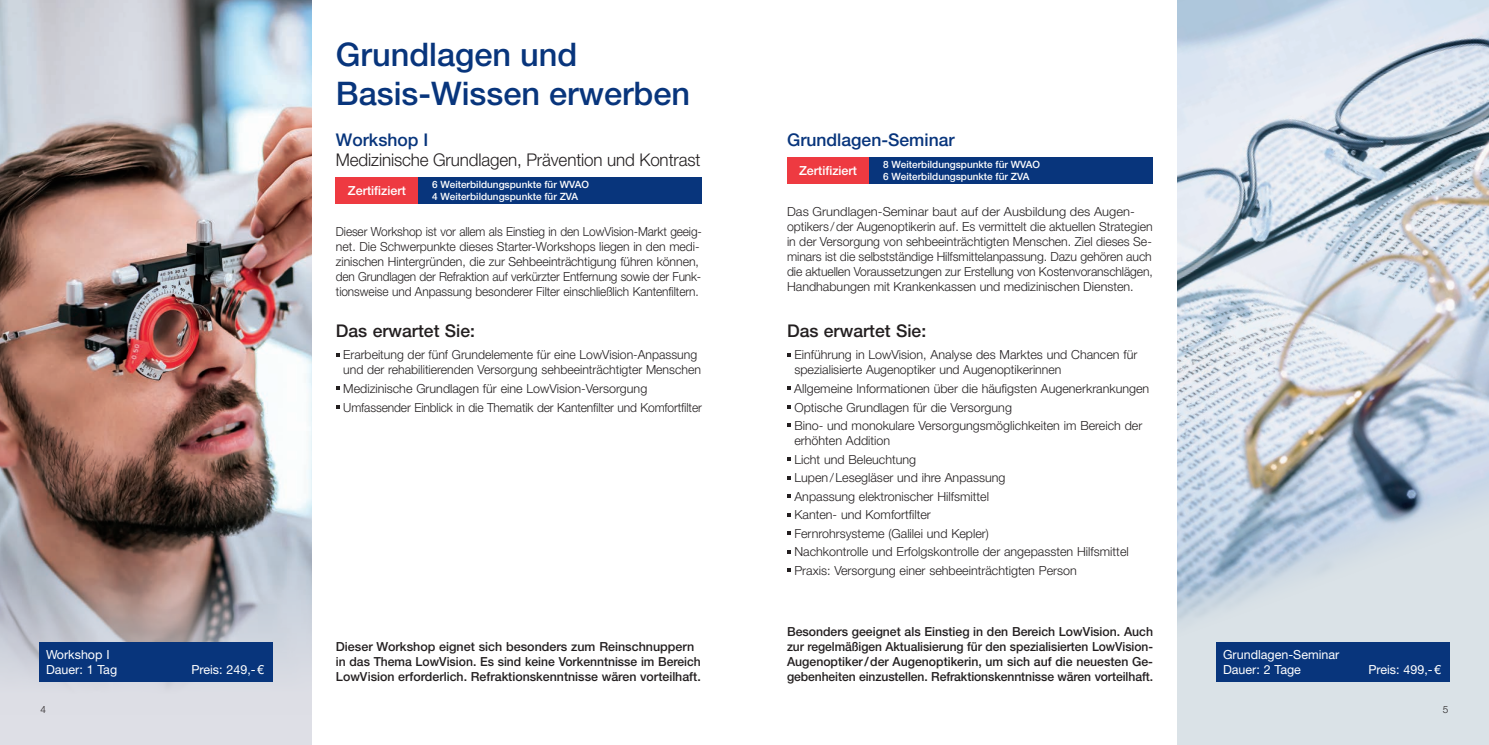
<style>
.page{position:relative;width:1489px;height:745px;background:#fff}
.page>*{position:absolute;margin:0;border:0;box-sizing:border-box;transform-origin:0 0}
.t1{font:500 32.5px/39px "Helvetica Neue LT Std";color:#08357c}
.t2{font:300 17.5px "Helvetica Neue LT Std";letter-spacing:-.005em;color:#231f20}
.t3{font:500 17.5px "Helvetica Neue LT Std";color:#231f20}
.t4{font:500 17.5px "Helvetica Neue LT Std";color:#08357c}
.t5{font:300 12.5px/18.5px "Helvetica Neue LT Std";color:#231f20}
.t6{font:500 12.5px/15px "Helvetica Neue LT Std";color:#231f20;text-align:justify}
.t7{font:300 12.5px/15px "Helvetica Neue LT Std";color:#231f20;scale:.95 1}
.t8{font:12.5px/15px "Helvetica Neue LT Std";color:#fff}
.t9{font:500 12.5px "Helvetica Neue LT Std";color:#fff}
.t10{font:500 10px/12px "Helvetica Neue LT Std";color:#fff}
.t11{font:300 10px "Helvetica Neue LT Std";color:#231f20}
</style>
<div class="page">
<div style="left:1176px;top:0;width:312px;height:744px;background:#dae2e7"></div>
<img style="left:1176px;top:0;width:312px;height:651px">
<div style="left:0;top:0;width:312px;height:744px;background:#dedfe6"></div>
<img style="left:0;top:0;width:312px;height:687px">
<div style="left:39px;top:641px;width:234px;height:39px;background:#08357c"></div>
<div style="left:1215px;top:641px;width:234px;height:39px;background:#08357c"></div>
<div style="left:787px;top:157px;width:82px;height:26px;background:#ee3a41"></div>
<div style="left:869px;top:157px;width:283px;height:26px;background:#08357c"></div>
<div style="left:336px;top:177px;width:82px;height:27px;background:#ee3a41"></div>
<div style="left:418px;top:177px;width:283px;height:27px;background:#08357c"></div>
<svg style="left:336px;top:386px;width:3px;height:4px"></svg>
<svg style="left:787px;top:386px;width:3px;height:4px"></svg>
<svg style="left:787px;top:423px;width:3px;height:4px"></svg>
<svg style="left:787px;top:568px;width:3px;height:4px"></svg>
<h1 class="t1" style="left:336px;top:34px;width:356px">Grundlagen und<br>Basis-Wissen erwerben</h1>
<h2 class="t4" style="left:336px;top:129px;width:94px">Workshop I</h2>
<h2 class="t2" style="left:336px;top:149px;width:366px">Medizinische Grundlagen, Prävention und Kontrast</h2>
<p class="t9" style="left:348px;top:183px;width:60px">Zertifiziert</p>
<p class="t10" style="left:432px;top:178px;width:158px">6 Weiterbildungspunkte für WVAO<br>4 Weiterbildungspunkte für ZVA</p>
<p class="t7" style="left:336px;top:224px;width:387px">Dieser Workshop ist vor allem als Einstieg in den LowVision-Markt geeig&shy;net. Die Schwerpunkte dieses Starter-Workshops liegen in den medi&shy;zinischen Hintergründen, die zur Sehbeeinträchtigung führen können, den Grundlagen der Refraktion auf verkürzter Entfernung sowie der Funk&shy;tionsweise und Anpassung besonderer Filter einschließlich Kantenfiltern.</p>
<h2 class="t3" style="left:336px;top:320px;width:141px">Das erwartet Sie:</h2>
<p class="t5" style="left:343px;top:347px;width:359px;line-height:15px">Erarbeitung der fünf Grundelemente für eine LowVision-Anpassung und der rehabilitierenden Versorgung sehbeeinträchtigter Menschen</p>
<p class="t5" style="left:343px;top:379px;width:360px">Medizinische Grundlagen für eine LowVision-Versorgung<br>Umfassender Einblick in die Thematik der Kantenfilter und Komfortfilter</p>
<p class="t8" style="left:46px;top:646px;width:73px">Workshop I<br>Dauer: 1 Tag</p>
<p class="t8" style="left:191px;top:661px;width:74px">Preis: 249,-€</p>
<p class="t6" style="left:336px;top:638px;width:366px;text-align:left">Dieser Workshop eignet sich besonders zum Reinschnuppern in das Thema LowVision. Es sind keine Vorkenntnisse im Bereich<br>LowVision erforderlich. Refraktionskenntnisse wären vorteilhaft.</p>
<h2 class="t4" style="left:787px;top:129px;width:169px">Grundlagen-Seminar</h2>
<p class="t9" style="left:799px;top:163px;width:60px">Zertifiziert</p>
<p class="t10" style="left:883px;top:158px;width:158px">8 Weiterbildungspunkte für WVAO<br>6 Weiterbildungspunkte für ZVA</p>
<p class="t5" style="left:787px;top:204px;width:367px;line-height:15px">Das Grundlagen-Seminar baut auf der Ausbildung des Augen&shy;optikers /der Augenoptikerin auf. Es vermittelt die aktuellen Strategien in der Versorgung von sehbeeinträchtigten Menschen. Ziel dieses Se&shy;minars ist die selbstständige Hilfsmittelanpassung. Dazu gehören auch die aktuellen Voraussetzungen zur Erstellung von Kostenvoranschlägen, Handhabungen mit Krankenkassen und medizinischen Diensten.</p>
<h2 class="t3" style="left:787px;top:320px;width:141px">Das erwartet Sie:</h2>
<p class="t5" style="left:794px;top:347px;width:344px;line-height:15px">Einführung in LowVision, Analyse des Marktes und Chancen für spezialisierte Augenoptiker und Augenoptikerinnen</p>
<p class="t5" style="left:794px;top:379px;width:356px">Allgemeine Informationen über die häufigsten Augenerkrankungen<br>Optische Grundlagen für die Versorgung<br>Bino- und monokulare Versorgungsmöglichkeiten im Bereich der</p>
<p class="t5" style="left:794px;top:431px;width:336px">erhöhten Addition<br>Licht und Beleuchtung<br>Lupen/Lesegläser und ihre Anpassung<br>Anpassung elektronischer Hilfsmittel<br>Kanten- und Komfortfilter<br>Fernrohrsysteme (Galilei und Kepler)<br>Nachkontrolle und Erfolgskontrolle der angepassten Hilfsmittel Praxis: Versorgung einer sehbeeinträchtigten Person</p>
<p class="t6" style="left:787px;top:623px;width:367px">Besonders geeignet als Einstieg in den Bereich LowVision. Auch zur regelmäßigen Aktualisierung für den spezialisierten LowVision-Augenoptiker/der Augenoptikerin, um sich auf die neuesten Ge&shy;gebenheiten einzustellen. Refraktionskenntnisse wären vorteilhaft.</p>
<p class="t8" style="left:1222px;top:646px;width:118px">Grundlagen-Seminar<br>Dauer: 2 Tage</p>
<p class="t8" style="left:1368px;top:661px;width:74px">Preis: 499,-€</p>
<p class="t11" style="left:41px;top:702px;width:7px">4</p>
<p class="t11" style="left:1442px;top:702px;width:7px">5</p>
</div>
